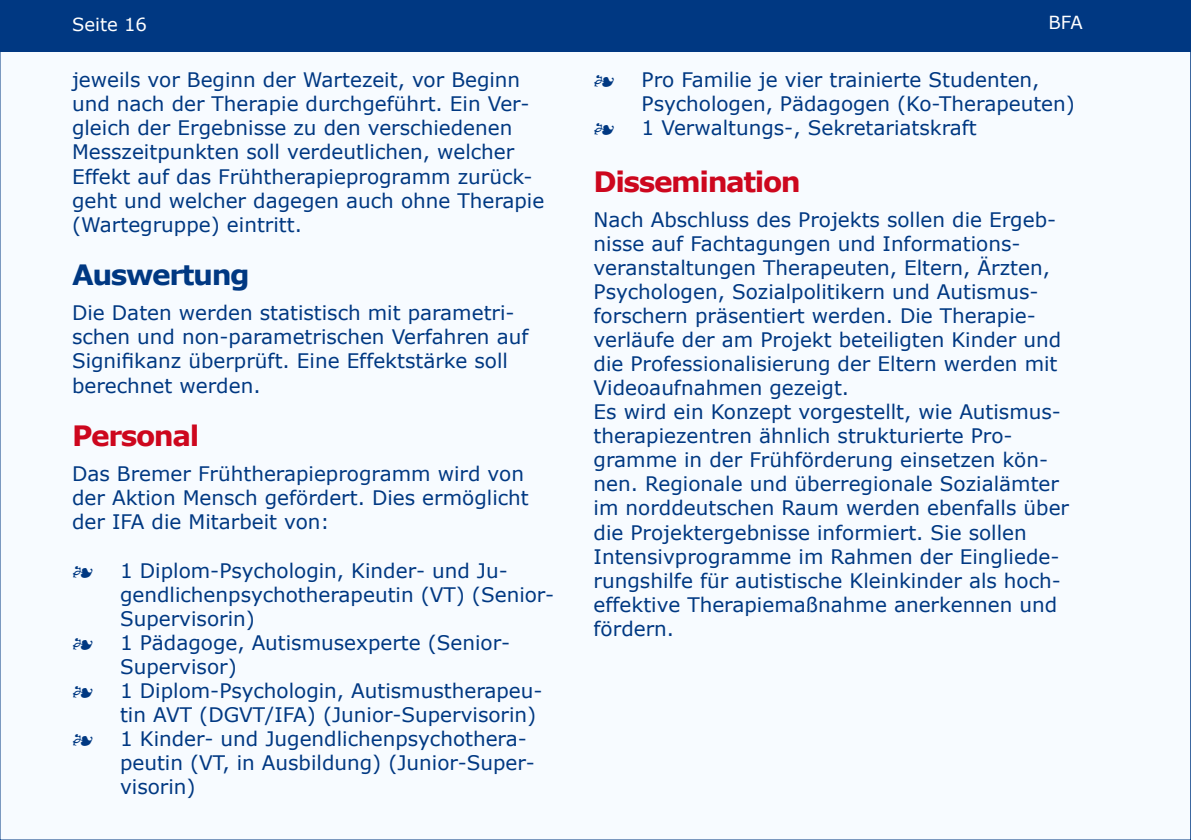
<style>
.page{position:relative;width:1191px;height:840px;background:#fff}
.page>*{position:absolute;margin:0;border:0;box-sizing:border-box;transform-origin:0 0}
.t1{font:700 28px "Verdana";letter-spacing:-.05em;color:#cd071e}
.t2{font:700 28px "Verdana";letter-spacing:-.05em;color:#003882}
.t3{font:20px/24px "Verdana";color:#003882}
.t4{font:18px "Verdana";color:#fff}
</style>
<div class="page">
<div style="left:0;top:0;width:1191px;height:51px;background:#003882"></div>
<svg style="left:1190px;top:51px;width:1px;height:788px"></svg>
<p class="t4" style="left:72px;top:12px;width:77px">Seite 16</p>
<p class="t3" style="left:72px;top:68px;width:474px">jeweils vor Beginn der Wartezeit, vor Beginn und nach der Therapie durchgeführt. Ein Ver&shy;gleich der Ergebnisse zu den verschiedenen Messzeitpunkten soll verdeutlichen, welcher Effekt auf das Frühtherapieprogramm zurück&shy;geht und welcher dagegen auch ohne Therapie (Wartegruppe) eintritt.</p>
<h1 class="t2" style="left:72px;top:255px;width:179px">Auswertung</h1>
<p class="t3" style="left:72px;top:301px;width:458px">Die Daten werden statistisch mit parametri&shy;schen und non-parametrischen Verfahren auf Signifikanz überprüft. Eine Effektstärke soll berechnet werden.</p>
<h1 class="t1" style="left:72px;top:416px;width:129px">Personal</h1>
<p class="t3" style="left:72px;top:461px;width:458px">Das Bremer Frühtherapieprogramm wird von der Aktion Mensch gefördert. Dies ermöglicht der IFA die Mitarbeit von:</p>
<p class="t3" style="left:120px;top:557px;width:436px">1 Diplom-Psychologin, Kinder- und Ju&shy;gendlichenpsychotherapeutin (VT) (Senior-Supervisorin)<br>1 Pädagoge, Autismusexperte (Senior-Supervisor)<br>1 Diplom-Psychologin, Autismustherapeu&shy;tin AVT (DGVT/IFA) (Junior-Supervisorin)<br>1 Kinder- und Jugendlichenpsychothera&shy;peutin (VT, in Ausbildung) (Junior-Super&shy;visorin)</p>
<p class="t4" style="left:1048px;top:10px;width:36px">BFA</p>
<p class="t3" style="left:641px;top:68px;width:435px">Pro Familie je vier trainierte Studenten,<br>Psychologen, Pädagogen (Ko-Therapeuten)<br>1 Verwaltungs-, Sekretariatskraft</p>
<h1 class="t1" style="left:593px;top:162px;width:209px">Dissemination</h1>
<p class="t3" style="left:593px;top:207px;width:477px">Nach Abschluss des Projekts sollen die Ergeb&shy;nisse auf Fachtagungen und Informations&shy;veranstaltungen Therapeuten, Eltern, Ärzten, Psychologen, Sozialpolitikern und Autismus&shy;forschern präsentiert werden. Die Therapie&shy;verläufe der am Projekt beteiligten Kinder und die Professionalisierung der Eltern werden mit Videoaufnahmen gezeigt.<br>Es wird ein Konzept vorgestellt, wie Autismus&shy;therapiezentren ähnlich strukturierte Pro&shy;gramme in der Frühförderung einsetzen kön&shy;nen. Regionale und überregionale Sozialämter im norddeutschen Raum werden ebenfalls über die Projektergebnisse informiert. Sie sollen Intensivprogramme im Rahmen der Eingliede&shy;rungshilfe für autistische Kleinkinder als hoch&shy;effektive Therapiemaßnahme anerkennen und fördern.</p>
</div>
